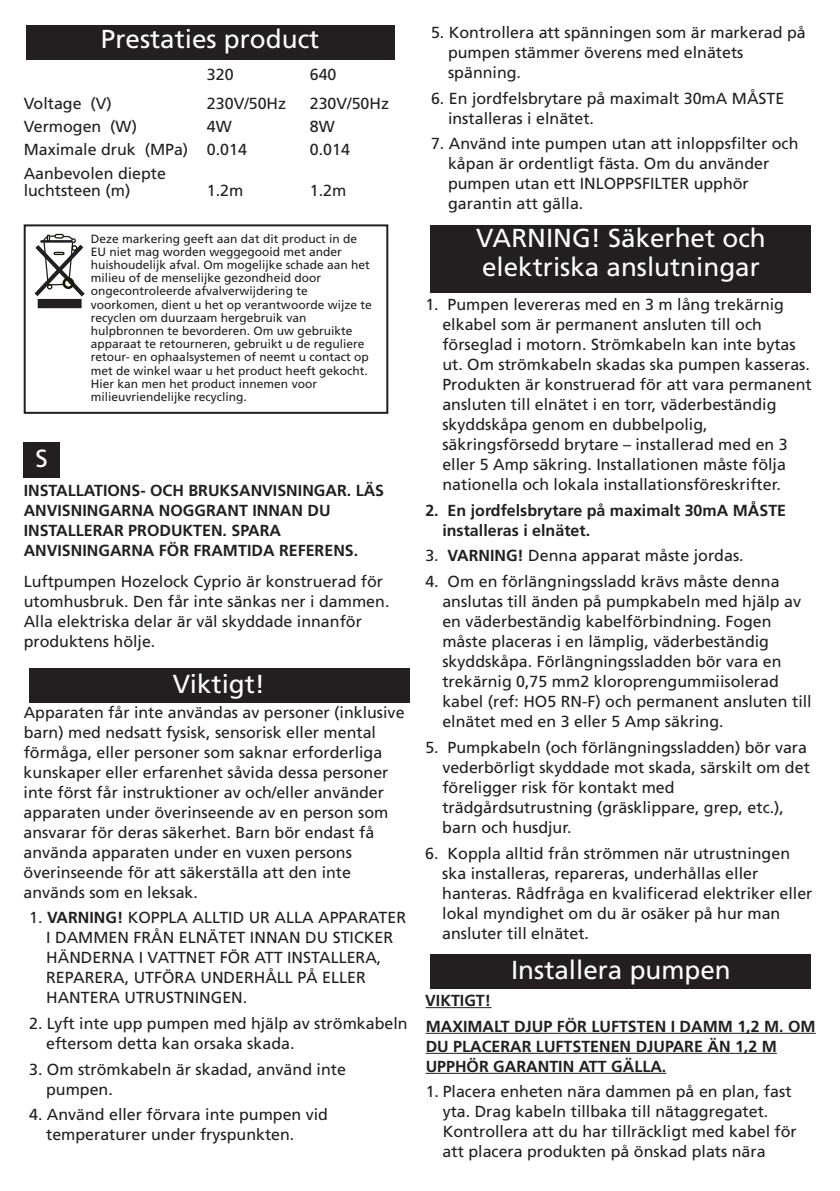
<style>
.page{position:relative;width:840px;height:1191px;background:#fff}
.page>*{position:absolute;margin:0;border:0;box-sizing:border-box;transform-origin:0 0}
.t1{font:26px/28.6px "Frutiger";color:#fff}
.t2{font:24.8px "Frutiger";color:#fff}
.t3{font:16px/20px "Frutiger";color:#231f20}
.t4{font:700 16px/20px "Frutiger";color:#231f20}
.t5{font:12px/13.2px "Frutiger";color:#231f20}
.s1{font-weight:700}
</style>
<div class="page">
<hr style="left:425px;top:1007px;width:66px;height:1px;background:#231f20">
<hr style="left:425px;top:1033px;width:390px;height:1px;background:#231f20">
<hr style="left:425px;top:1053px;width:351px;height:1px;background:#231f20">
<hr style="left:425px;top:1073px;width:241px;height:1px;background:#231f20">
<div style="left:430px;top:954px;width:380px;height:34px;background:#231f20"></div>
<div style="left:24px;top:442px;width:36px;height:36px;background:#231f20"></div>
<div style="left:29px;top:668px;width:380px;height:34px;background:#231f20"></div>
<div style="left:430px;top:225px;width:380px;height:67px;background:#231f20"></div>
<svg style="left:35px;top:234px;width:50px;height:67px"></svg>
<div style="left:39px;top:300px;width:41px;height:7px;background:#231f20"></div>
<div style="left:38px;top:299px;width:44px;height:9px;border:3px solid #231f20"></div>
<div style="left:24px;top:224px;width:364px;height:190px;border:2px solid #231f20"></div>
<div style="left:26px;top:26px;width:368px;height:34px;background:#231f20"></div>
<h1 class="t1" style="left:101px;top:27px;width:220px">Prestaties product</h1>
<p class="t3" style="left:207px;top:65px;width:28px">320</p>
<p class="t3" style="left:309px;top:65px;width:28px">640</p>
<p class="t3" style="left:24px;top:94px;width:90px">Voltage (V)</p>
<p class="t3" style="left:207px;top:94px;width:81px">230V/50Hz</p>
<p class="t3" style="left:309px;top:94px;width:81px">230V/50Hz</p>
<p class="t3" style="left:24px;top:118px;width:115px">Vermogen (W)</p>
<p class="t3" style="left:207px;top:118px;width:26px">4W</p>
<p class="t3" style="left:309px;top:118px;width:26px">8W</p>
<p class="t3" style="left:24px;top:141px;width:225px">Maximale druk (MPa) 0.014</p>
<p class="t3" style="left:309px;top:141px;width:42px">0.014</p>
<p class="t3" style="left:24px;top:165px;width:144px;line-height:17.6px">Aanbevolen diepte luchtsteen (m)</p>
<p class="t3" style="left:207px;top:182px;width:38px">1.2m</p>
<p class="t3" style="left:309px;top:182px;width:38px">1.2m</p>
<h2 class="t2" style="left:35px;top:448px;width:14px">S</h2>
<p class="t5" style="left:91px;top:233px;width:282px">Deze markering geeft aan dat dit product in de EU niet mag worden weggegooid met ander huishoudelijk afval. Om mogelijke schade aan het milieu of de menselijke gezondheid door ongecontroleerde afvalverwijdering te voorkomen, dient u het op verantwoorde wijze te recyclen om duurzaam hergebruik van hulpbronnen te bevorderen. Om uw gebruikte apparaat te retourneren, gebruikt u de reguliere retour- en ophaalsystemen of neemt u contact op met de winkel waar u het product heeft gekocht.<br>Hier kan men het product innemen voor milieuvriendelijke recycling.</p>
<p class="t4" style="left:24px;top:481px;width:362px">INSTALLATIONS- OCH BRUKSANVISNINGAR. LÄS ANVISNINGARNA NOGGRANT INNAN DU INSTALLERAR PRODUKTEN. SPARA ANVISNINGARNA FÖR FRAMTIDA REFERENS.</p>
<p class="t3" style="left:24px;top:573px;width:367px">Luftpumpen Hozelock Cyprio är konstruerad för utomhusbruk. Den får inte sänkas ner i dammen.<br>Alla elektriska delar är väl skyddade innanför produktens hölje.</p>
<h1 class="t1" style="left:173px;top:672px;width:93px">Viktigt!</h1>
<p class="t3" style="left:24px;top:703px;width:382px">Apparaten får inte användas av personer (inklusive barn) med nedsatt fysisk, sensorisk eller mental förmåga, eller personer som saknar erforderliga kunskaper eller erfarenhet såvida dessa personer inte först får instruktioner av och/eller använder apparaten under överinseende av en person som ansvarar för deras säkerhet. Barn bör endast få använda apparaten under en vuxen persons överinseende för att säkerställa att den inte används som en leksak.</p>
<p class="t3" style="left:46px;top:909px;width:361px;text-indent:-17px">1. <span class="s1">VARNING!</span> KOPPLA ALLTID UR ALLA APPARATER I DAMMEN FRÅN ELNÄTET INNAN DU STICKER HÄNDERNA I VATTNET FÖR ATT INSTALLERA, REPARERA, UTFÖRA UNDERHÅLL PÅ ELLER HANTERA UTRUSTNINGEN.</p>
<p class="t3" style="left:46px;top:1014px;width:363px;text-indent:-17px">2. Lyft inte upp pumpen med hjälp av strömkabeln eftersom detta kan orsaka skada.</p>
<p class="t3" style="left:46px;top:1060px;width:301px;text-indent:-17px">3. Om strömkabeln är skadad, använd inte pumpen.</p>
<p class="t3" style="left:46px;top:1106px;width:283px;text-indent:-17px">4. Använd eller förvara inte pumpen vid temperaturer under fryspunkten.</p>
<p class="t3" style="left:448px;top:24px;width:359px;text-indent:-17px">5. Kontrollera att spänningen som är markerad på pumpen stämmer överens med elnätets spänning.</p>
<p class="t3" style="left:448px;top:89px;width:337px;text-indent:-17px">6. En jordfelsbrytare på maximalt 30mA MÅSTE installeras i elnätet.</p>
<p class="t3" style="left:448px;top:135px;width:352px;text-indent:-17px">7. Använd inte pumpen utan att inloppsfilter och kåpan är ordentligt fästa. Om du använder pumpen utan ett INLOPPSFILTER upphör garantin att gälla.</p>
<h1 class="t1" style="left:476px;top:226px;width:291px">VARNING! Säkerhet och elektriska anslutningar</h1>
<p class="t3" style="left:442px;top:296px;width:370px;text-indent:-17px">1. Pumpen levereras med en 3 m lång trekärnig elkabel som är permanent ansluten till och förseglad i motorn. Strömkabeln kan inte bytas ut. Om strömkabeln skadas ska pumpen kasseras.<br>Produkten är konstruerad för att vara permanent ansluten till elnätet i en torr, väderbeständig skyddskåpa genom en dubbelpolig, säkringsförsedd brytare – installerad med en 3 eller 5 Amp säkring. Installationen måste följa nationella och lokala installationsföreskrifter.</p>
<p class="t4" style="left:442px;top:501px;width:345px;text-indent:-17px">2. En jordfelsbrytare på maximalt 30mA MÅSTE installeras i elnätet.</p>
<p class="t3" style="left:425px;top:547px;width:319px">3. <span class="s1">VARNING!</span> Denna apparat måste jordas.</p>
<p class="t3" style="left:442px;top:573px;width:370px;text-indent:-17px">4. Om en förlängningssladd krävs måste denna anslutas till änden på pumpkabeln med hjälp av en väderbeständig kabelförbindning. Fogen måste placeras i en lämplig, väderbeständig skyddskåpa. Förlängningssladden bör vara en trekärnig 0,75 mm2 kloroprengummiisolerad kabel (ref: HO5 RN-F) och permanent ansluten till elnätet med en 3 eller 5 Amp säkring.</p>
<p class="t3" style="left:442px;top:738px;width:369px;text-indent:-17px">5. Pumpkabeln (och förlängningssladden) bör vara vederbörligt skyddade mot skada, särskilt om det föreligger risk för kontakt med trädgårdsutrustning (gräsklippare, grep, etc.), barn och husdjur.</p>
<p class="t3" style="left:442px;top:844px;width:371px;text-indent:-17px">6. Koppla alltid från strömmen när utrustningen ska installeras, repareras, underhållas eller hanteras. Rådfråga en kvalificerad elektriker eller lokal myndighet om du är osäker på hur man ansluter till elnätet.</p>
<h1 class="t1" style="left:511px;top:957px;width:221px">Installera pumpen</h1>
<p class="t4" style="left:425px;top:988px;width:392px;line-height:25.6px">VIKTIGT!<br>MAXIMALT DJUP FÖR LUFTSTEN I DAMM 1,2 M. OM</p>
<p class="t4" style="left:425px;top:1037px;width:352px">DU PLACERAR LUFTSTENEN DJUPARE ÄN 1,2 M<br>UPPHÖR GARANTIN ATT GÄLLA.</p>
<p class="t3" style="left:442px;top:1082px;width:355px;text-indent:-17px">1. Placera enheten nära dammen på en plan, fast yta. Drag kabeln tillbaka till nätaggregatet.<br>Kontrollera att du har tillräckligt med kabel för att placera produkten på önskad plats nära</p>
</div>
